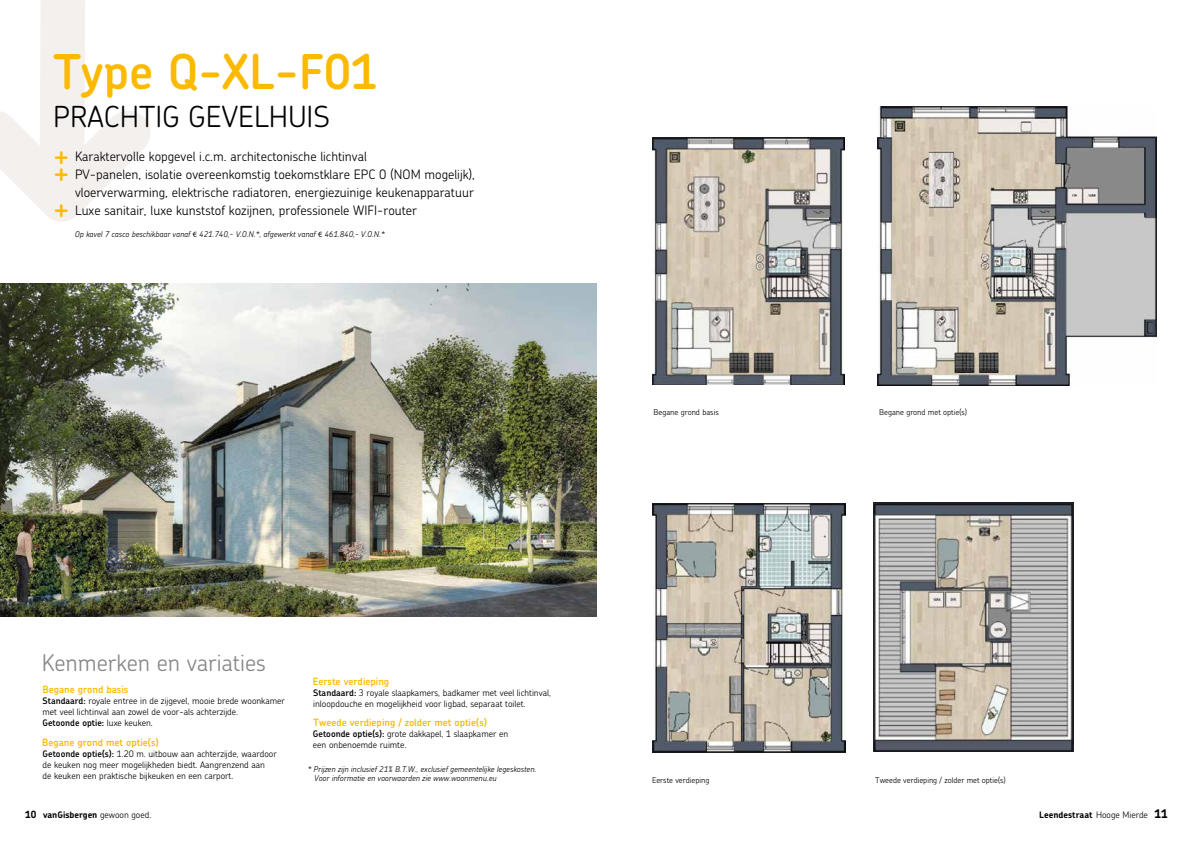
<style>
.page{position:relative;width:1191px;height:842px;background:#fff}
.page>*{position:absolute;margin:0;border:0;box-sizing:border-box;transform-origin:0 0}
.t1{font:600 48px "Chevin";color:#fbba00}
.t2{font:500 30px/36.4px "Chevin";color:#fbba00}
.t3{font:300 29px "Chevin";color:#000}
.t4{font:300 23px "Chevin";color:#878787}
.t5{font:300 13px/18px "Chevin";color:#000}
.t6{font:600 10px "Chevin";color:#fbba00}
.t7{font:300 9px/11px "Chevin";color:#000}
.t8{font:700 9px "Chevin";color:#000}
.t9{font:italic 300 8px/9px "Chevin";color:#000}
.t10{font:300 8px "Chevin";color:#000}
.s1{font-family:"Myriad Pro";font-weight:400;font-style:normal}
.s2{font-weight:600}
.s3{font-size:10px}
.s4{font-weight:300}
.s5{font-size:12px}
</style>
<div class="page">
<svg style="left:0;top:0;width:150px;height:222px"></svg>
<img style="left:0;top:283px;width:596px;height:334px">
<img style="left:877px;top:106px;width:279px;height:279px">
<img style="left:652px;top:503px;width:193px;height:249px">
<img style="left:873px;top:502px;width:200px;height:250px">
<img style="left:652px;top:137px;width:192px;height:248px">
<h1 class="t1" style="left:53px;top:40px;width:326px">Type Q-XL-F01</h1>
<h3 class="t3" style="left:53px;top:97px;width:278px">PRACHTIG GEVELHUIS</h3>
<h2 class="t2" style="left:53px;top:136px;width:18px">+</h2>
<h2 class="t2" style="left:53px;top:153px;width:18px">+ +</h2>
<p class="t5" style="left:75px;top:147px;width:401px">Karaktervolle kopgevel i.c.m. architectonische lichtinval<br>PV-panelen, isolatie overeenkomstig toekomstklare EPC 0 (NOM mogelijk), vloerverwarming, elektrische radiatoren, energiezuinige keukenapparatuur Luxe sanitair, luxe kunststof kozijnen, professionele WIFI-router</p>
<p class="t9" style="left:75px;top:229px;width:311px">Op kavel 7 casco beschikbaar vanaf <span class="s1">€</span> 421.740,- V.O.N.*, afgewerkt vanaf <span class="s1">€</span> 461.840,- V.O.N.*</p>
<h3 class="t4" style="left:42px;top:648px;width:226px">Kenmerken en variaties</h3>
<p class="t6" style="left:42px;top:683px;width:88px">Begane grond basis</p>
<p class="t7" style="left:43px;top:695px;width:244px"><span class="s2">Standaard:</span> royale entree in de zijgevel, mooie brede woonkamer met veel lichtinval aan zowel de voor-als achterzijde.<br><span class="s2">Getoonde optie:</span> luxe keuken.</p>
<p class="t6" style="left:42px;top:735px;width:118px">Begane grond met optie(s)</p>
<p class="t7" style="left:43px;top:748px;width:236px"><span class="s2">Getoonde optie(s):</span> 1.20 m. uitbouw aan achterzijde, waardoor de keuken nog meer mogelijkheden biedt. Aangrenzend aan<br>de keuken een praktische bijkeuken en een carport.</p>
<p class="t6" style="left:313px;top:674px;width:78px">Eerste verdieping</p>
<p class="t7" style="left:313px;top:687px;width:239px"><span class="s2">Standaard:</span> 3 royale slaapkamers, badkamer met veel lichtinval, inloopdouche en mogelijkheid voor ligbad, separaat toilet.</p>
<p class="t6" style="left:313px;top:716px;width:175px">Tweede verdieping / zolder met optie(s)</p>
<p class="t7" style="left:313px;top:728px;width:197px"><span class="s2">Getoonde optie(s):</span> grote dakkapel, 1 slaapkamer en een onbenoemde ruimte.</p>
<p class="t9" style="left:314px;top:764px;width:223px;text-indent:-7px">* Prijzen zijn inclusief 21% B.T.W., exclusief gemeentelijke legeskosten.<br>Voor informatie en voorwaarden zie www.woonmenu.eu</p>
<p class="t10" style="left:653px;top:407px;width:67px">Begane grond basis</p>
<p class="t10" style="left:879px;top:407px;width:89px">Begane grond met optie(s)</p>
<p class="t10" style="left:652px;top:774px;width:59px">Eerste verdieping</p>
<p class="t10" style="left:875px;top:774px;width:132px">Tweede verdieping / zolder met optie(s)</p>
<p class="t8" style="left:25px;top:809px;width:128px"><span class="s3">10</span> vanGisbergen <span class="s4">gewoon goed.</span></p>
<p class="t8" style="left:1039px;top:809px;width:130px">Leendestraat <span class="s4">Hooge Mierde</span> <span class="s5">11</span></p>
</div>
